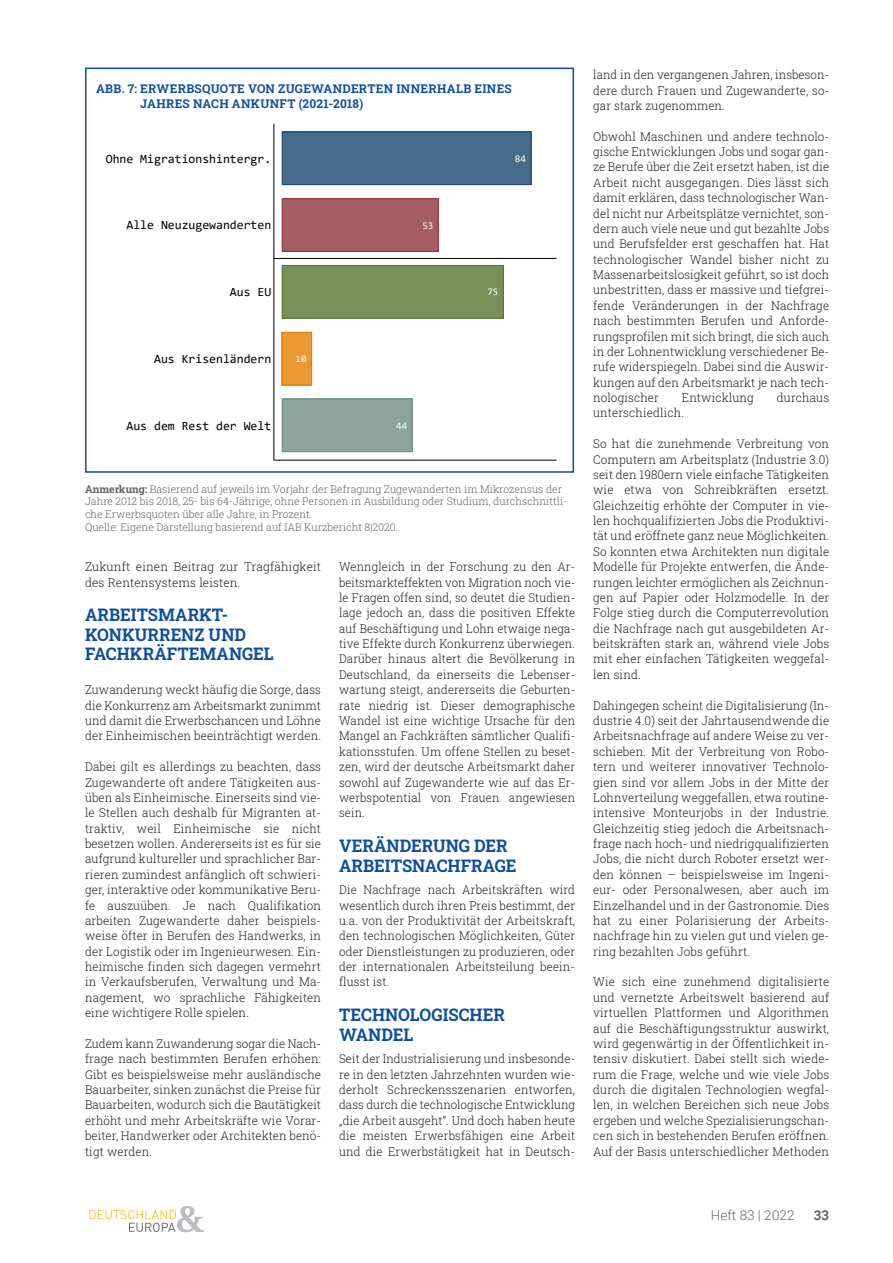
<style>
.page{position:relative;width:893px;height:1263px;background:#fff}
.page>*{position:absolute;margin:0;border:0;box-sizing:border-box;transform-origin:0 0}
.Zwischenüberschrifte{font:700 17.25px/19.5px "Roboto Slab";letter-spacing:.005em;color:#0d4da1}
.t1{font:300 13.5px "Roboto";color:#636366}
.t2{font:700 13.5px "Roboto";color:#636366}
.t3{font:12.6px "Consolas";color:#000}
.Fließtext{font:300 12px/15.3px "Roboto Slab";letter-spacing:.01em;color:#231f20;text-align:justify}
.Fließtext-2{font:300 12px/15.3px "Roboto Slab";letter-spacing:.01em;color:#231f20;text-align:justify;scale:.96 1}
.Bildüberschriften{font:700 12px/15px "Roboto Slab";letter-spacing:.025em;color:#0d4da1}
.Bildnachweis{font:300 10.5px/12.8px "Roboto Slab";color:#636366}
.t4{font:10.05px "Consolas";color:#fffbf0}
.s1{font-weight:700}
</style>
<div class="page">
<svg style="left:89px;top:1206px;width:114px;height:26px"></svg>
<div style="left:274px;top:124px;width:282px;height:336px;border:1px solid #fff"></div>
<hr style="left:274px;top:258px;width:282px;height:1px;background:#000">
<hr style="left:274px;top:460px;width:282px;height:1px;background:#000">
<div style="left:282px;top:132px;width:249px;height:53px;background:#486c8c"></div>
<div style="left:282px;top:132px;width:249px;height:53px;border:1px solid #1a476f"></div>
<div style="left:282px;top:198px;width:157px;height:54px;background:#a65d62"></div>
<div style="left:282px;top:198px;width:157px;height:54px;border:1px solid #90353b"></div>
<div style="left:282px;top:265px;width:222px;height:54px;background:#779159"></div>
<div style="left:282px;top:265px;width:222px;height:54px;border:1px solid #55752f"></div>
<div style="left:282px;top:332px;width:30px;height:53px;background:#e99833"></div>
<div style="left:282px;top:332px;width:30px;height:53px;border:1px solid #e37e00"></div>
<div style="left:282px;top:399px;width:131px;height:53px;background:#8ba59d"></div>
<div style="left:282px;top:399px;width:131px;height:53px;border:1px solid #6e8e84"></div>
<hr style="left:273px;top:124px;width:1px;height:336px;background:#000">
<div style="left:85px;top:68px;width:489px;height:405px;border:2px solid #0d4da1"></div>
<p class="Bildüberschriften" style="left:140px;top:81px;width:373px;text-indent:-44px">ABB. 7: ERWERBSQUOTE VON ZUGEWANDERTEN INNERHALB EINES<br>JAHRES NACH ANKUNFT (2021-2018)</p>
<p class="t3" style="left:106px;top:150px;width:167px">Ohne Migrationshintergr.</p>
<p class="t4" style="left:515px;top:152px;width:13px">84</p>
<p class="t3" style="left:127px;top:217px;width:146px">Alle Neuzugewanderten</p>
<p class="t4" style="left:422px;top:218px;width:13px">53</p>
<p class="t3" style="left:230px;top:283px;width:43px">Aus EU</p>
<p class="t4" style="left:487px;top:285px;width:13px">75</p>
<p class="t3" style="left:154px;top:350px;width:119px">Aus Krisenländern</p>
<p class="t4" style="left:296px;top:352px;width:13px">10</p>
<p class="t3" style="left:127px;top:417px;width:146px">Aus dem Rest der Welt</p>
<p class="t4" style="left:396px;top:419px;width:13px">44</p>
<p class="Bildnachweis" style="left:85px;top:482px;width:484px"><span class="s1">Anmerkung:</span> Basierend auf jeweils im Vorjahr der Befragung Zugewanderten im Mikrozensus der<br>Jahre 2012 bis 2018, 25- bis 64-Jährige, ohne Personen in Ausbildung oder Studium, durchschnittli&shy;che Erwerbsquoten über alle Jahre, in Prozent.</p>
<p class="Bildnachweis" style="left:85px;top:520px;width:315px">Quelle: Eigene Darstellung basierend auf IAB Kurzbericht 8|2020.</p>
<p class="Fließtext" style="left:85px;top:559px;width:238px">Zukunft einen Beitrag zur Tragfähigkeit des Rentensystems leisten.</p>
<p class="Zwischenüberschrifte" style="left:85px;top:605px;width:190px">ARBEITSMARKT-<br>KONKURRENZ UND<br>FACHKRÄFTEMANGEL</p>
<p class="Fließtext" style="left:85px;top:682px;width:238px">Zuwanderung weckt häufig die Sorge, dass die Konkurrenz am Arbeitsmarkt zunimmt und damit die Erwerbschancen und Löhne der Einheimischen beeinträchtigt werden.</p>
<p class="Fließtext" style="left:85px;top:759px;width:238px">Dabei gilt es allerdings zu beachten, dass Zugewanderte oft andere Tätigkeiten aus&shy;üben als Einheimische. Einerseits sind vie&shy;le Stellen auch deshalb für Migranten at&shy;traktiv, weil Einheimische sie nicht besetzen wollen. Andererseits ist es für sie aufgrund kultureller und sprachlicher Bar&shy;rieren zumindest anfänglich oft schwieri&shy;ger, interaktive oder kommunikative Beru&shy;fe auszuüben. Je nach Qualifikation arbeiten Zugewanderte daher beispiels&shy;weise öfter in Berufen des Handwerks, in der Logistik oder im Ingenieurwesen. Ein&shy;heimische finden sich dagegen vermehrt in Verkaufsberufen, Verwaltung und Ma&shy;nagement, wo sprachliche Fähigkeiten eine wichtigere Rolle spielen.</p>
<p class="Fließtext" style="left:85px;top:1035px;width:238px">Zudem kann Zuwanderung sogar die Nach&shy;frage nach bestimmten Berufen erhöhen:<br>Gibt es beispielsweise mehr ausländische Bauarbeiter, sinken zunächst die Preise für Bauarbeiten, wodurch sich die Bautätigkeit erhöht und mehr Arbeitskräfte wie Vorar&shy;beiter, Handwerker oder Architekten benö&shy;tigt werden.</p>
<p class="Fließtext-2" style="left:339px;top:559px;width:247px">Wenngleich in der Forschung zu den Ar&shy;beitsmarkteffekten von Migration noch vie&shy;le Fragen offen sind, so deutet die Studien&shy;lage jedoch an, dass die positiven Effekte auf Beschäftigung und Lohn etwaige nega&shy;tive Effekte durch Konkurrenz überwiegen.<br>Darüber hinaus altert die Bevölkerung in Deutschland, da einerseits die Lebenser&shy;wartung steigt, andererseits die Geburten&shy;rate niedrig ist. Dieser demographische Wandel ist eine wichtige Ursache für den Mangel an Fachkräften sämtlicher Qualifi&shy;kationsstufen. Um offene Stellen zu beset&shy;zen, wird der deutsche Arbeitsmarkt daher sowohl auf Zugewanderte wie auf das Er&shy;werbspotential von Frauen angewiesen sein.</p>
<p class="Zwischenüberschrifte" style="left:339px;top:836px;width:179px">VERÄNDERUNG DER<br>ARBEITSNACHFRAGE</p>
<p class="Fließtext" style="left:339px;top:882px;width:238px">Die Nachfrage nach Arbeitskräften wird wesentlich durch ihren Preis bestimmt, der u.a. von der Produktivität der Arbeitskraft, den technologischen Möglichkeiten, Güter oder Dienstleistungen zu produzieren, oder der internationalen Arbeitsteilung beein&shy;flusst ist.</p>
<p class="Zwischenüberschrifte" style="left:339px;top:1005px;width:167px">TECHNOLOGISCHER<br>WANDEL</p>
<p class="Fließtext" style="left:339px;top:1051px;width:238px">Seit der Industrialisierung und insbesonde&shy;re in den letzten Jahrzehnten wurden wie&shy;derholt Schreckensszenarien entworfen, dass durch die technologische Entwicklung „die Arbeit ausgeht“. Und doch haben heute die meisten Erwerbsfähigen eine Arbeit und die Erwerbstätigkeit hat in Deutsch-</p>
<p class="Fließtext" style="left:593px;top:67px;width:238px">land in den vergangenen Jahren, insbeson&shy;dere durch Frauen und Zugewanderte, so&shy;gar stark zugenommen.</p>
<p class="Fließtext" style="left:593px;top:128px;width:238px">Obwohl Maschinen und andere technolo&shy;gische Entwicklungen Jobs und sogar gan&shy;ze Berufe über die Zeit ersetzt haben, ist die Arbeit nicht ausgegangen. Dies lässt sich damit erklären, dass technologischer Wan&shy;del nicht nur Arbeitsplätze vernichtet, son&shy;dern auch viele neue und gut bezahlte Jobs und Berufsfelder erst geschaffen hat. Hat technologischer Wandel bisher nicht zu Massenarbeitslosigkeit geführt, so ist doch unbestritten, dass er massive und tiefgrei&shy;fende Veränderungen in der Nachfrage nach bestimmten Berufen und Anforde&shy;rungsprofilen mit sich bringt, die sich auch in der Lohnentwicklung verschiedener Be&shy;rufe widerspiegeln. Dabei sind die Auswir&shy;kungen auf den Arbeitsmarkt je nach tech&shy;nologischer</p>
<p class="Fließtext" style="left:682px;top:390px;width:74px">Entwicklung</p>
<p class="Fließtext" style="left:777px;top:390px;width:54px">durchaus</p>
<p class="Fließtext" style="left:593px;top:405px;width:92px">unterschiedlich.</p>
<p class="Fließtext" style="left:593px;top:436px;width:238px">So hat die zunehmende Verbreitung von Computern am Arbeitsplatz (Industrie 3.0) seit den 1980ern viele einfache Tätigkeiten wie etwa von Schreibkräften ersetzt.<br>Gleichzeitig erhöhte der Computer in vie&shy;len hochqualifizierten Jobs die Produktivi&shy;tät und eröffnete ganz neue Möglichkeiten.<br>So konnten etwa Architekten nun digitale Modelle für Projekte entwerfen, die Ände&shy;rungen leichter ermöglichen als Zeichnun&shy;gen auf Papier oder Holzmodelle. In der Folge stieg durch die Computerrevolution die Nachfrage nach gut ausgebildeten Ar&shy;beitskräften stark an, während viele Jobs mit eher einfachen Tätigkeiten weggefal&shy;len sind.</p>
<p class="Fließtext" style="left:593px;top:697px;width:238px">Dahingegen scheint die Digitalisierung (In&shy;dustrie 4.0) seit der Jahrtausendwende die Arbeitsnachfrage auf andere Weise zu ver&shy;schieben. Mit der Verbreitung von Robo&shy;tern und weiterer innovativer Technolo&shy;gien sind vor allem Jobs in der Mitte der Lohnverteilung weggefallen, etwa routine&shy;intensive Monteurjobs in der Industrie.<br>Gleichzeitig stieg jedoch die Arbeitsnach&shy;frage nach hoch- und niedrigqualifizierten Jobs, die nicht durch Roboter ersetzt wer&shy;den können – beispielsweise im Ingeni&shy;eur- oder Personalwesen, aber auch im Einzelhandel und in der Gastronomie. Dies hat zu einer Polarisierung der Arbeits&shy;nachfrage hin zu vielen gut und vielen ge&shy;ring bezahlten Jobs geführt.</p>
<p class="Fließtext" style="left:593px;top:974px;width:238px;text-align:left">Wie sich eine zunehmend digitalisierte und vernetzte Arbeitswelt basierend auf virtuellen Plattformen und Algorithmen auf die Beschäftigungsstruktur auswirkt, wird gegenwärtig in der Öffentlichkeit in&shy;tensiv diskutiert. Dabei stellt sich wiede&shy;rum die Frage, welche und wie viele Jobs durch die digitalen Technologien wegfal&shy;len, in welchen Bereichen sich neue Jobs ergeben und welche Spezialisierungschan&shy;cen sich in bestehenden Berufen eröffnen.<br>Auf der Basis unterschiedlicher Methoden</p>
<p class="t1" style="left:711px;top:1206px;width:85px">Heft 83 | 2022</p>
<p class="t2" style="left:814px;top:1206px;width:17px">33</p>
</div>
